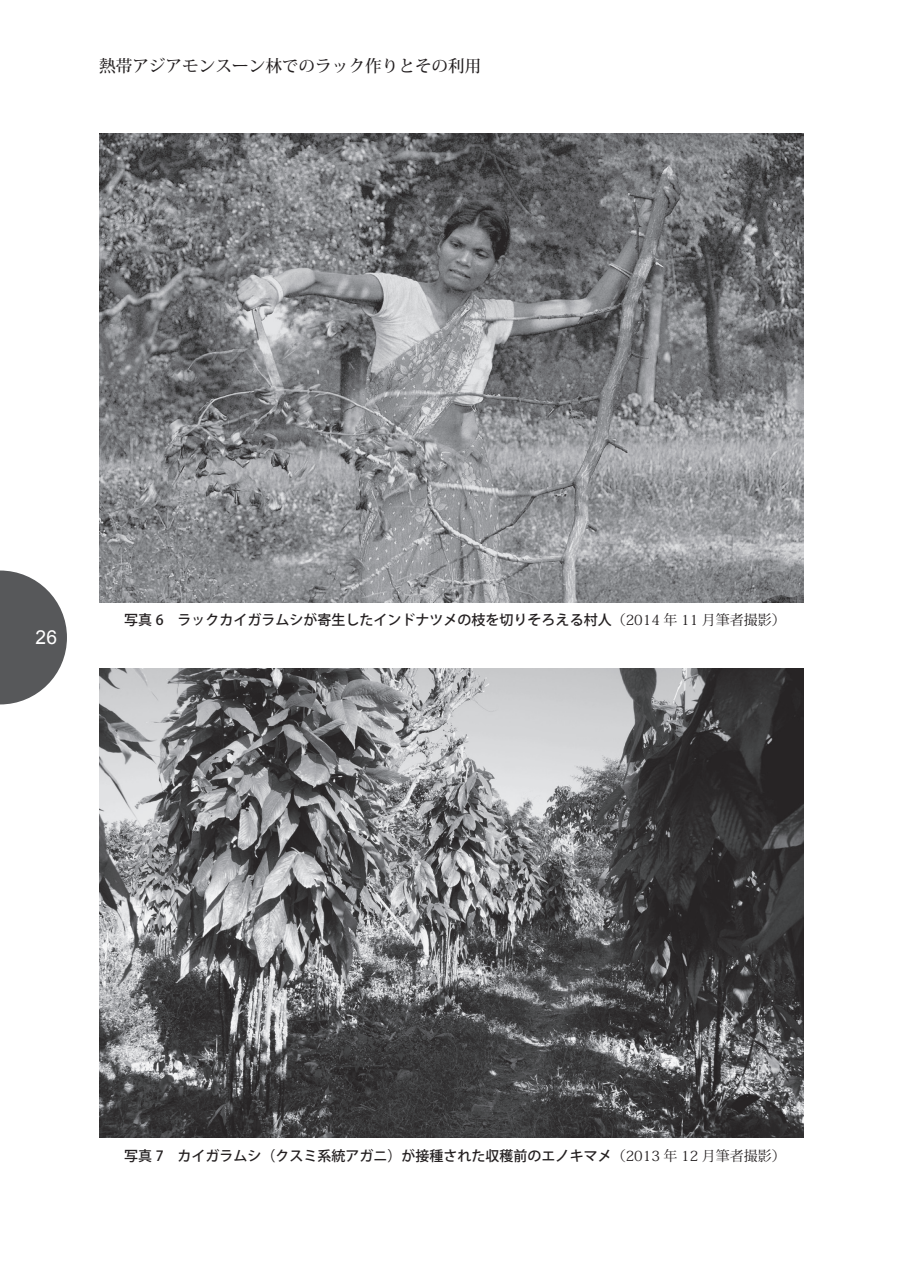
<style>
.page{position:relative;width:903px;height:1275px;background:#fff}
.page>*{position:absolute;margin:0;border:0;box-sizing:border-box;transform-origin:0 0}
.t1{font:19.25px "Arial";color:#fff}
.t2{font:500 16.62px "Koz Min Pr 6 N";color:#231f20}
.t3{font:500 14px "Koz Go Pr 6 N";color:#231f20}
.s1{font-family:"Koz Min Pr 6 N";font-weight:400}
</style>
<div class="page">
<svg style="left:0;top:570px;width:67px;height:134px"></svg>
<img style="left:99px;top:668px;width:705px;height:470px">
<img style="left:99px;top:134px;width:705px;height:468px">
<p class="t2" style="left:99px;top:57px;width:384px">熱帯アジアモンスーン林でのラック作りとその利用</p>
<h1 class="t1" style="left:36px;top:625px;width:23px">26</h1>
<p class="t3" style="left:124px;top:612px;width:663px">写真 6　ラックカイガラムシが寄生したインドナツメの枝を切りそろえる村人<span class="s1">（2014 年 11 月筆者撮影）</span></p>
<p class="t3" style="left:124px;top:1148px;width:663px">写真 7　カイガラムシ（クスミ系統アガニ）が接種された収穫前のエノキマメ<span class="s1">（2013 年 12 月筆者撮影）</span></p>
</div>
